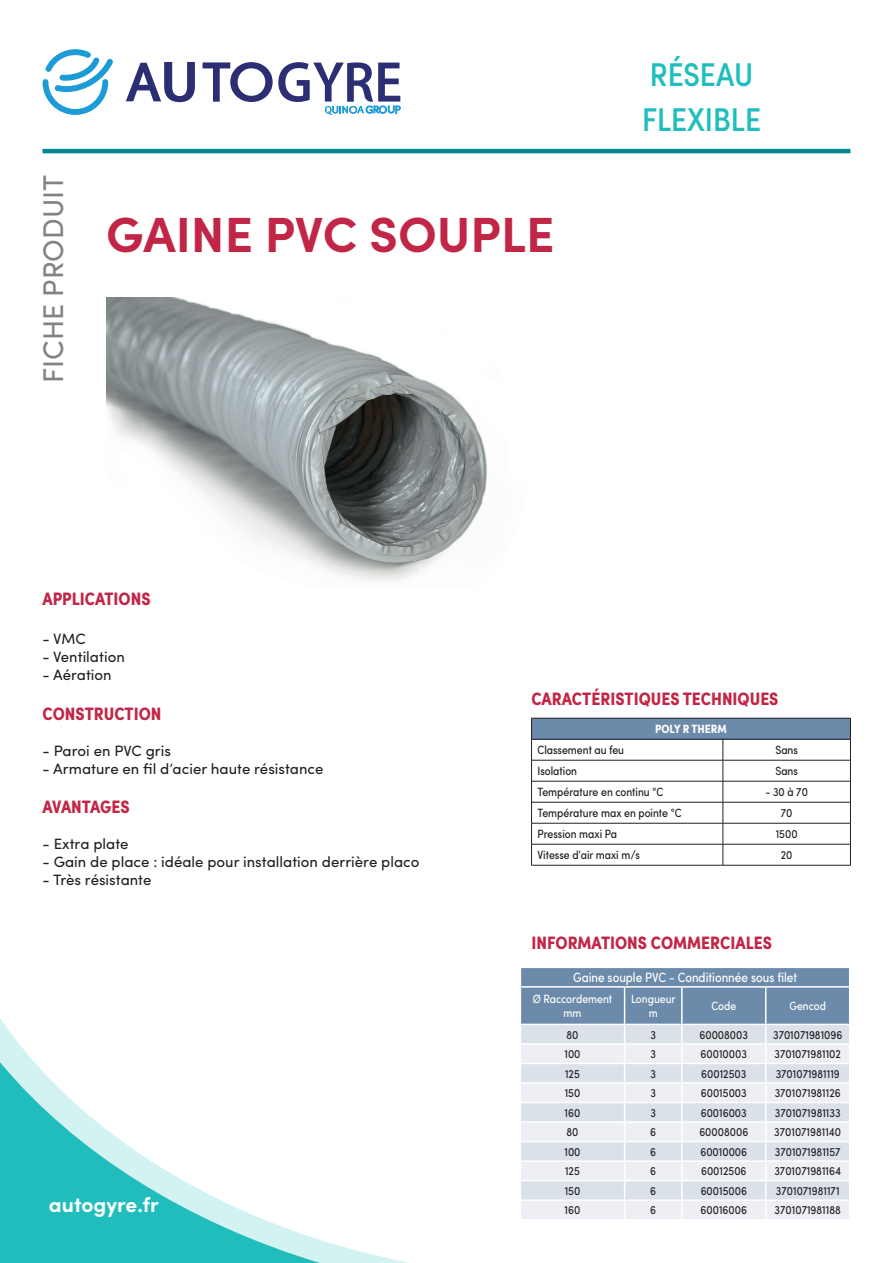
<style>
.page{position:relative;width:893px;height:1263px;background:#fff}
.page>*{position:absolute;margin:0;border:0;box-sizing:border-box;transform-origin:0 0}
.Titre1{font:700 49.5px "Sofia Pro";color:#c12646}
.t1{font:500 condensed 33px/45px "Sofia Pro";color:#21bdbd}
.t2{font:28.5px "Sofia Pro";color:#808285}
.t3{font:700 21px "Sofia Pro";color:#fff}
.t4{font:700 condensed 18px "Sofia Pro";color:#c12646}
.t5{font:15px "Sofia Pro";color:#231f20}
.Titre_tab_acc_vmc{font:condensed 13.5px "Sofia Pro";color:#fff}
.Données_acc_vmc{font:condensed 12px "Sofia Pro";color:#231f20}
.ss_titre_acc_vmc{font:condensed 12px/14.4px "Sofia Pro";color:#fff;text-align:center}
.t6{font:700 condensed 12px "Sofia Pro";color:#fff}
</style>
<div class="page">
<svg style="left:43px;top:49px;width:70px;height:66px"></svg>
<svg style="left:126px;top:62px;width:69px;height:40px"></svg>
<svg style="left:203px;top:62px;width:197px;height:53px"></svg>
<svg style="left:0;top:1018px;width:409px;height:245px"></svg>
<svg style="left:0;top:1062px;width:320px;height:201px"></svg>
<hr style="left:43px;top:149px;width:807px;height:4px;background:#008a90">
<img style="left:106px;top:298px;width:381px;height:283px">
<svg style="left:520px;top:968px;width:330px;height:251px;background:#ccd5e0"></svg>
<hr style="left:520px;top:986px;width:105px;height:1px;background:#fff">
<hr style="left:520px;top:987px;width:1px;height:37px;background:#fff">
<hr style="left:625px;top:986px;width:57px;height:1px;background:#fff">
<hr style="left:682px;top:986px;width:84px;height:1px;background:#fff">
<hr style="left:766px;top:986px;width:84px;height:1px;background:#fff">
<hr style="left:520px;top:1024px;width:105px;height:1px;background:#fff">
<hr style="left:625px;top:1024px;width:57px;height:1px;background:#fff">
<hr style="left:682px;top:1024px;width:84px;height:1px;background:#fff">
<hr style="left:766px;top:1024px;width:84px;height:1px;background:#fff">
<div style="left:531px;top:718px;width:319px;height:21px;background:#6c8aa9"></div>
<hr style="left:531px;top:718px;width:192px;height:1px;background:#231f20">
<hr style="left:723px;top:718px;width:128px;height:1px;background:#231f20">
<hr style="left:531px;top:739px;width:192px;height:1px;background:#231f20">
<hr style="left:723px;top:739px;width:128px;height:1px;background:#231f20">
<hr style="left:531px;top:760px;width:192px;height:1px;background:#231f20">
<hr style="left:723px;top:760px;width:128px;height:1px;background:#231f20">
<hr style="left:531px;top:781px;width:192px;height:1px;background:#231f20">
<hr style="left:723px;top:781px;width:128px;height:1px;background:#231f20">
<hr style="left:531px;top:802px;width:192px;height:1px;background:#231f20">
<hr style="left:723px;top:802px;width:128px;height:1px;background:#231f20">
<hr style="left:531px;top:823px;width:192px;height:1px;background:#231f20">
<hr style="left:723px;top:823px;width:128px;height:1px;background:#231f20">
<hr style="left:531px;top:844px;width:192px;height:1px;background:#231f20">
<svg style="left:531px;top:718px;width:1px;height:147px"></svg>
<hr style="left:723px;top:844px;width:128px;height:1px;background:#231f20">
<svg style="left:723px;top:739px;width:1px;height:126px"></svg>
<svg style="left:850px;top:718px;width:1px;height:147px"></svg>
<hr style="left:531px;top:865px;width:192px;height:1px;background:#231f20">
<hr style="left:723px;top:865px;width:128px;height:1px;background:#231f20">
<h3 class="t2" style="left:32px;top:383px;width:209px;rotate:-90deg">FICHE PRODUIT</h3>
<p class="Titre1" style="left:106px;top:196px;width:450px">GAINE PVC SOUPLE</p>
<h2 class="t1" style="left:642px;top:51px;width:120px">RÉSEAU<br>FLEXIBLE</h2>
<p class="t4" style="left:43px;top:587px;width:110px">APPLICATIONS</p>
<p class="t5" style="left:43px;top:628px;width:45px">- VMC</p>
<p class="t5" style="left:43px;top:646px;width:84px">- Ventilation</p>
<p class="t5" style="left:43px;top:664px;width:71px">- Aération</p>
<p class="t4" style="left:43px;top:702px;width:120px">CONSTRUCTION</p>
<p class="t5" style="left:43px;top:739px;width:130px">- Paroi en PVC gris</p>
<p class="t5" style="left:43px;top:757px;width:282px">- Armature en fil d’acier haute résistance</p>
<p class="t4" style="left:43px;top:796px;width:89px">AVANTAGES</p>
<p class="t5" style="left:43px;top:833px;width:88px">- Extra plate</p>
<p class="t5" style="left:43px;top:851px;width:378px">- Gain de place : idéale pour installation derrière placo</p>
<p class="t5" style="left:43px;top:869px;width:110px">- Très résistante</p>
<h3 class="t3" style="left:49px;top:1188px;width:111px">autogyre.fr</h3>
<p class="t4" style="left:531px;top:687px;width:249px">CARACTÉRISTIQUES TECHNIQUES</p>
<p class="t6" style="left:655px;top:721px;width:73px">POLY R THERM</p>
<p class="Données_acc_vmc" style="left:537px;top:742px;width:88px">Classement au feu</p>
<p class="Données_acc_vmc" style="left:775px;top:742px;width:24px">Sans</p>
<p class="Données_acc_vmc" style="left:537px;top:763px;width:41px">Isolation</p>
<p class="Données_acc_vmc" style="left:775px;top:763px;width:24px">Sans</p>
<p class="Données_acc_vmc" style="left:537px;top:784px;width:127px">Température en continu °C</p>
<p class="Données_acc_vmc" style="left:765px;top:784px;width:44px">- 30 à 70</p>
<p class="Données_acc_vmc" style="left:537px;top:805px;width:145px">Température max en pointe °C</p>
<p class="Données_acc_vmc" style="left:781px;top:805px;width:13px">70</p>
<p class="Données_acc_vmc" style="left:537px;top:826px;width:81px">Pression maxi Pa</p>
<p class="Données_acc_vmc" style="left:776px;top:826px;width:23px">1500</p>
<p class="Données_acc_vmc" style="left:537px;top:847px;width:104px">Vitesse d’air maxi m/s</p>
<p class="Données_acc_vmc" style="left:781px;top:847px;width:13px">20</p>
<p class="t4" style="left:531px;top:931px;width:242px">INFORMATIONS COMMERCIALES</p>
<p class="Titre_tab_acc_vmc" style="left:573px;top:969px;width:225px">Gaine souple PVC - Conditionnée sous filet</p>
<p class="ss_titre_acc_vmc" style="left:533px;top:991px;width:81px">Ø Raccordement mm</p>
<p class="ss_titre_acc_vmc" style="left:631px;top:991px;width:46px">Longueur m</p>
<p class="ss_titre_acc_vmc" style="left:711px;top:998px;width:26px">Code</p>
<p class="ss_titre_acc_vmc" style="left:789px;top:998px;width:38px">Gencod</p>
<p class="Données_acc_vmc" style="left:566px;top:1027px;width:13px">80</p>
<p class="Données_acc_vmc" style="left:650px;top:1027px;width:7px">3</p>
<p class="Données_acc_vmc" style="left:699px;top:1027px;width:50px">60008003</p>
<p class="Données_acc_vmc" style="left:773px;top:1027px;width:71px">3701071981096</p>
<p class="Données_acc_vmc" style="left:564px;top:1046px;width:18px">100</p>
<p class="Données_acc_vmc" style="left:650px;top:1046px;width:7px">3</p>
<p class="Données_acc_vmc" style="left:701px;top:1046px;width:48px">60010003</p>
<p class="Données_acc_vmc" style="left:774px;top:1046px;width:68px">3701071981102</p>
<p class="Données_acc_vmc" style="left:565px;top:1066px;width:16px">125</p>
<p class="Données_acc_vmc" style="left:650px;top:1066px;width:7px">3</p>
<p class="Données_acc_vmc" style="left:701px;top:1066px;width:47px">60012503</p>
<p class="Données_acc_vmc" style="left:776px;top:1066px;width:66px">3701071981119</p>
<p class="Données_acc_vmc" style="left:565px;top:1085px;width:17px">150</p>
<p class="Données_acc_vmc" style="left:650px;top:1085px;width:7px">3</p>
<p class="Données_acc_vmc" style="left:701px;top:1085px;width:47px">60015003</p>
<p class="Données_acc_vmc" style="left:775px;top:1085px;width:68px">3701071981126</p>
<p class="Données_acc_vmc" style="left:565px;top:1105px;width:17px">160</p>
<p class="Données_acc_vmc" style="left:650px;top:1105px;width:7px">3</p>
<p class="Données_acc_vmc" style="left:701px;top:1105px;width:47px">60016003</p>
<p class="Données_acc_vmc" style="left:775px;top:1105px;width:67px">3701071981133</p>
<p class="Données_acc_vmc" style="left:566px;top:1124px;width:13px">80</p>
<p class="Données_acc_vmc" style="left:650px;top:1124px;width:7px">6</p>
<p class="Données_acc_vmc" style="left:699px;top:1124px;width:50px">60008006</p>
<p class="Données_acc_vmc" style="left:774px;top:1124px;width:68px">3701071981140</p>
<p class="Données_acc_vmc" style="left:564px;top:1144px;width:18px">100</p>
<p class="Données_acc_vmc" style="left:650px;top:1144px;width:7px">6</p>
<p class="Données_acc_vmc" style="left:700px;top:1144px;width:48px">60010006</p>
<p class="Données_acc_vmc" style="left:775px;top:1144px;width:67px">3701071981157</p>
<p class="Données_acc_vmc" style="left:565px;top:1163px;width:16px">125</p>
<p class="Données_acc_vmc" style="left:650px;top:1163px;width:7px">6</p>
<p class="Données_acc_vmc" style="left:701px;top:1163px;width:47px">60012506</p>
<p class="Données_acc_vmc" style="left:774px;top:1163px;width:68px">3701071981164</p>
<p class="Données_acc_vmc" style="left:565px;top:1183px;width:17px">150</p>
<p class="Données_acc_vmc" style="left:650px;top:1183px;width:7px">6</p>
<p class="Données_acc_vmc" style="left:701px;top:1183px;width:48px">60015006</p>
<p class="Données_acc_vmc" style="left:776px;top:1183px;width:65px">3701071981171</p>
<p class="Données_acc_vmc" style="left:565px;top:1202px;width:17px">160</p>
<p class="Données_acc_vmc" style="left:650px;top:1202px;width:7px">6</p>
<p class="Données_acc_vmc" style="left:701px;top:1202px;width:48px">60016006</p>
<p class="Données_acc_vmc" style="left:775px;top:1202px;width:68px">3701071981188</p>
</div>
